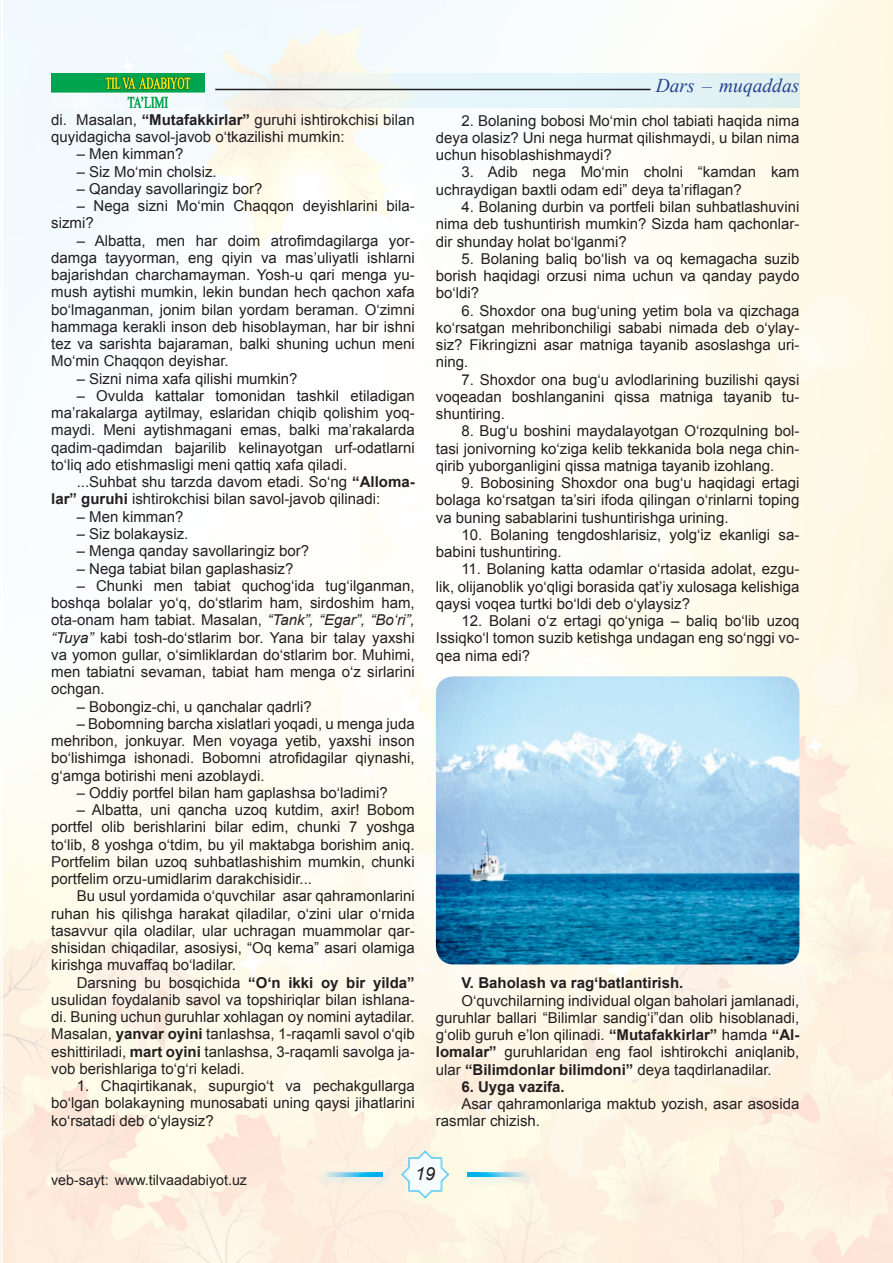
<style>
.page{position:relative;width:893px;height:1263px;background:#fff}
.page>*{position:absolute;margin:0;border:0;box-sizing:border-box;transform-origin:0 0}
.t1{font:italic 19.5px "Times New Roman";color:#253f8e}
.t2{font:italic 18px "Arial";color:#231f20}
.t3{font:15px/17.2px "Arial";color:#231f20;text-align:justify}
.t4{font:700 15px "Arial";color:#231f20}
.t5{font:14.25px "Arial";color:#231f20}
.s1{font-weight:700}
.s2{font-style:italic}
</style>
<div class="page">
<img style="left:0;top:0;width:1px;height:1263px">
<img style="left:51px;top:73px;width:748px;height:35px">
<svg style="left:401px;top:1150px;width:48px;height:48px"></svg>
<img style="left:317px;top:1167px;width:77px;height:21px">
<img style="left:317px;top:1167px;width:75px;height:19px">
<img style="left:322px;top:1172px;width:61px;height:5px">
<img style="left:463px;top:1167px;width:74px;height:19px">
<img style="left:468px;top:1172px;width:60px;height:5px">
<hr style="left:215px;top:89px;width:436px;height:1px;background:#231f20">
<img style="left:436px;top:676px;width:363px;height:288px">
<p class="t3" style="left:51px;top:111px;width:365px">di. Masalan, <span class="s1">“Mutafakkirlar”</span> guruhi ishtirokchisi bilan quyidagicha savol-javob o‘tkazilishi mumkin:</p>
<p class="t3" style="left:77px;top:146px;width:108px">– Men kimman?</p>
<p class="t3" style="left:77px;top:163px;width:142px">– Siz Mo‘min cholsiz.</p>
<p class="t3" style="left:77px;top:180px;width:187px">– Qanday savollaringiz bor?</p>
<p class="t3" style="left:51px;top:197px;width:365px;text-indent:26px">– Nega sizni Mo‘min Chaqqon deyishlarini bila&shy;sizmi?</p>
<p class="t3" style="left:51px;top:232px;width:365px;text-indent:26px">– Albatta, men har doim atrofimdagilarga yor&shy;damga tayyorman, eng qiyin va mas’uliyatli ishlarni bajarishdan charchamayman. Yosh-u qari menga yu&shy;mush aytishi mumkin, lekin bundan hech qachon xafa bo‘lmaganman, jonim bilan yordam beraman. O‘zimni hammaga kerakli inson deb hisoblayman, har bir ishni tez va sarishta bajaraman, balki shuning uchun meni Mo‘min Chaqqon deyishar.</p>
<p class="t3" style="left:77px;top:370px;width:222px">– Sizni nima xafa qilishi mumkin?</p>
<p class="t3" style="left:51px;top:387px;width:365px;text-indent:26px">– Ovulda kattalar tomonidan tashkil etiladigan ma’rakalarga aytilmay, eslaridan chiqib qolishim yoq&shy;maydi. Meni aytishmagani emas, balki ma’rakalarda qadim-qadimdan bajarilib kelinayotgan urf-odatlarni to‘liq ado etishmasligi meni qattiq xafa qiladi.</p>
<p class="t3" style="left:51px;top:473px;width:365px;text-indent:26px">...Suhbat shu tarzda davom etadi. So‘ng <span class="s1">“Alloma&shy;lar” guruhi</span> ishtirokchisi bilan savol-javob qilinadi:</p>
<p class="t3" style="left:77px;top:508px;width:108px">– Men kimman?</p>
<p class="t3" style="left:77px;top:525px;width:113px">– Siz bolakaysiz.</p>
<p class="t3" style="left:77px;top:542px;width:234px">– Menga qanday savollaringiz bor?</p>
<p class="t3" style="left:77px;top:560px;width:218px">– Nega tabiat bilan gaplashasiz?</p>
<p class="t3" style="left:51px;top:577px;width:365px;text-indent:26px">– Chunki men tabiat quchog‘ida tug‘ilganman, boshqa bolalar yo‘q, do‘stlarim ham, sirdoshim ham, ota-onam ham tabiat. Masalan, <span class="s2">“Tank”, “Egar”, “Bo‘ri”, “Tuya”</span> kabi tosh-do‘stlarim bor. Yana bir talay yaxshi va yomon gullar, o‘simliklardan do‘stlarim bor. Muhimi, men tabiatni sevaman, tabiat ham menga o‘z sirlarini ochgan.</p>
<p class="t3" style="left:77px;top:698px;width:237px">– Bobongiz-chi, u qanchalar qadrli?</p>
<p class="t3" style="left:51px;top:715px;width:365px;text-indent:26px">– Bobomning barcha xislatlari yoqadi, u menga juda mehribon, jonkuyar. Men voyaga yetib, yaxshi inson bo‘lishimga ishonadi. Bobomni atrofidagilar qiynashi, g‘amga botirishi meni azoblaydi.</p>
<p class="t3" style="left:77px;top:784px;width:312px">– Oddiy portfel bilan ham gaplashsa bo‘ladimi?</p>
<p class="t3" style="left:51px;top:801px;width:365px;text-indent:26px">– Albatta, uni qancha uzoq kutdim, axir! Bobom portfel olib berishlarini bilar edim, chunki 7 yoshga to‘lib, 8 yoshga o‘tdim, bu yil maktabga borishim aniq.<br>Portfelim bilan uzoq suhbatlashishim mumkin, chunki portfelim orzu-umidlarim darakchisidir...</p>
<p class="t3" style="left:51px;top:887px;width:365px;text-indent:26px">Bu usul yordamida o‘quvchilar asar qahramonlarini ruhan his qilishga harakat qiladilar, o‘zini ular o‘rnida tasavvur qila oladilar, ular uchragan muammolar qar&shy;shisidan chiqadilar, asosiysi, “Oq kema” asari olamiga kirishga muvaffaq bo‘ladilar.</p>
<p class="t3" style="left:51px;top:974px;width:365px;text-indent:26px">Darsning bu bosqichida <span class="s1">“O‘n ikki oy bir yilda” </span>usulidan foydalanib savol va topshiriqlar bilan ishlana&shy;di. Buning uchun guruhlar xohlagan oy nomini aytadilar.<br>Masalan, <span class="s1">yanvar oyini</span> tanlashsa, 1-raqamli savol o‘qib eshittiriladi, <span class="s1">mart oyini</span> tanlashsa, 3-raqamli savolga ja&shy;vob berishlariga to‘g‘ri keladi.</p>
<p class="t3" style="left:51px;top:1077px;width:365px;text-indent:26px">1. Chaqirtikanak, supurgio‘t va pechakgullarga bo‘lgan bolakayning munosabati uning qaysi jihatlarini ko‘rsatadi deb o‘ylaysiz?</p>
<h1 class="t1" style="left:656px;top:72px;width:145px">Dars – muqaddas</h1>
<p class="t3" style="left:436px;top:112px;width:365px;text-indent:26px">2. Bolaning bobosi Mo‘min chol tabiati haqida nima deya olasiz? Uni nega hurmat qilishmaydi, u bilan nima uchun hisoblashishmaydi?</p>
<p class="t3" style="left:436px;top:164px;width:365px;text-indent:26px">3. Adib nega Mo‘min cholni “kamdan kam uchraydigan baxtli odam edi” deya ta’riflagan?</p>
<p class="t3" style="left:436px;top:198px;width:365px;text-indent:26px">4. Bolaning durbin va portfeli bilan suhbatlashuvini nima deb tushuntirish mumkin? Sizda ham qachonlar&shy;dir shunday holat bo‘lganmi?</p>
<p class="t3" style="left:436px;top:250px;width:365px;text-indent:26px">5. Bolaning baliq bo‘lish va oq kemagacha suzib borish haqidagi orzusi nima uchun va qanday paydo bo‘ldi?</p>
<p class="t3" style="left:436px;top:302px;width:365px;text-indent:26px">6. Shoxdor ona bug‘uning yetim bola va qizchaga ko‘r satgan mehribonchiligi sababi nimada deb o‘y lay&shy;siz? Fikringizni asar matniga tayanib asoslashga uri&shy;ning.</p>
<p class="t3" style="left:436px;top:371px;width:365px;text-indent:26px">7. Shoxdor ona bug‘u avlodlarining buzilishi qaysi voqeadan boshlanganini qissa matniga tayanib tu&shy;shuntiring.</p>
<p class="t3" style="left:436px;top:422px;width:365px;text-indent:26px">8. Bug‘u boshini maydalayotgan O‘rozqulning bol&shy;tasi jonivorning ko‘ziga kelib tekkanida bola nega chin&shy;qirib yuborganligini qissa matniga tayanib izohlang.</p>
<p class="t3" style="left:436px;top:474px;width:365px;text-indent:26px">9. Bobosining Shoxdor ona bug‘u haqidagi ertagi bolaga ko‘rsatgan ta’siri ifoda qilingan o‘rinlarni toping va buning sabablarini tushuntirishga urining.</p>
<p class="t3" style="left:436px;top:526px;width:365px;text-indent:26px">10. Bolaning tengdoshlarisiz, yolg‘iz ekanligi sa&shy;babini tushuntiring.</p>
<p class="t3" style="left:436px;top:560px;width:365px;text-indent:26px">11. Bolaning katta odamlar o‘rtasida adolat, ezgu&shy;lik, olijanoblik yo‘qligi borasida qat’iy xulosaga kelishiga qaysi voqea turtki bo‘ldi deb o‘ylaysiz?</p>
<p class="t3" style="left:436px;top:612px;width:365px;text-indent:26px">12. Bolani o‘z ertagi qo‘yniga – baliq bo‘lib uzoq Issiqko‘l tomon suzib ketishga undagan eng so‘nggi vo&shy;qea nima edi?</p>
<p class="t4" style="left:461px;top:973px;width:224px">V. Baholash va rag‘batlantirish.</p>
<p class="t3" style="left:436px;top:992px;width:365px;text-indent:26px">O‘quvchilarning individual olgan baholari jamlanadi, guruhlar ballari “Bilimlar sandig‘i”dan olib hisoblanadi, g‘olib guruh e’lon qilinadi. <span class="s1">“Mutafakkirlar”</span> hamda <span class="s1">“Al&shy;lomalar”</span> guruhlaridan eng faol ishtirokchi aniqlanib, ular <span class="s1">“Bilimdonlar bilimdoni”</span> deya taqdirlanadilar.</p>
<p class="t4" style="left:461px;top:1077px;width:105px">6. Uyga vazifa.</p>
<p class="t3" style="left:436px;top:1095px;width:365px;text-indent:26px">Asar qahramonlariga maktub yozish, asar asosida rasmlar chizish.</p>
<p class="t5" style="left:51px;top:1171px;width:198px">veb-sayt: www.tilvaadabiyot.uz</p>
<p class="t2" style="left:415px;top:1161px;width:22px">19</p>
</div>
